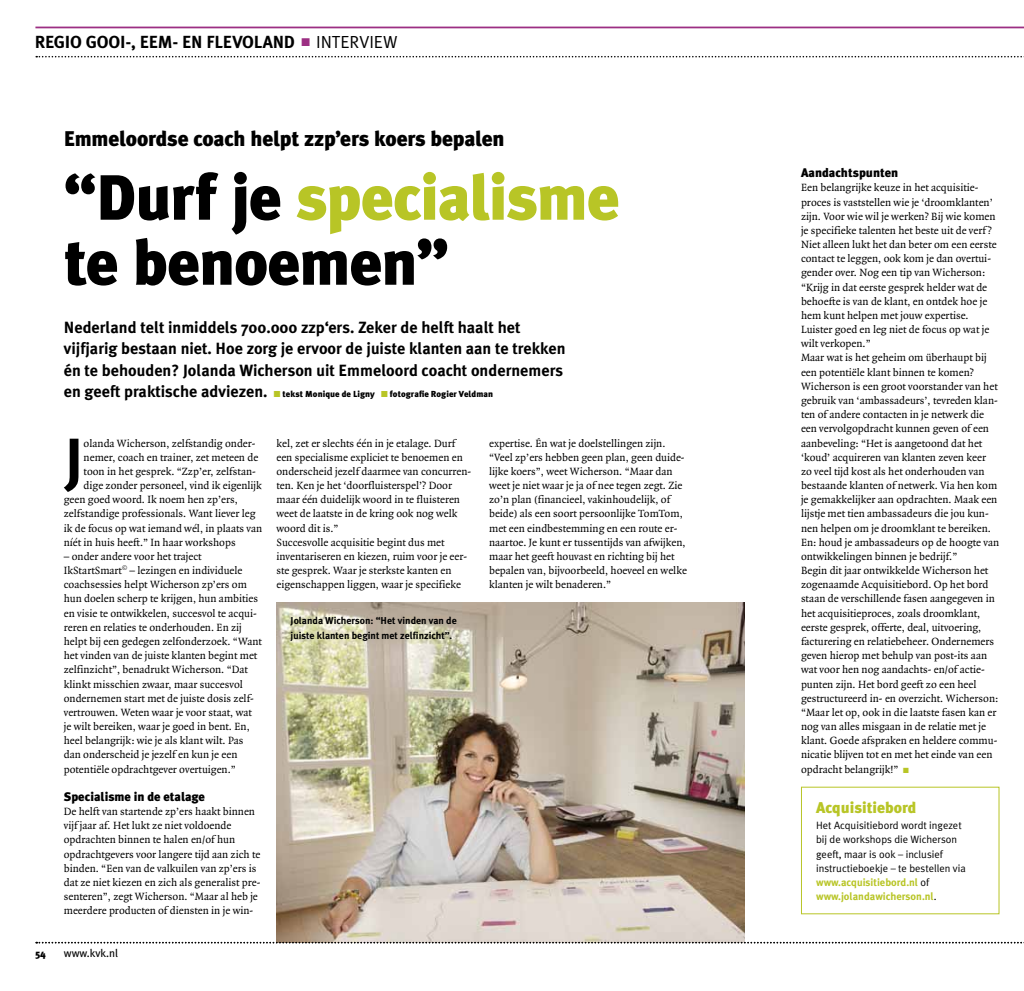
<style>
.page{position:relative;width:1024px;height:991px;background:#fff}
.page>*{position:absolute;margin:0;border:0;box-sizing:border-box;transform-origin:0 0}
.t1{font:900 63.75px/65px "Meta Plus";letter-spacing:-.015em;color:#000}
.t2{font:700 62px "Meta Plus";color:#000}
.t3{font:900 21.25px "Meta Plus";letter-spacing:-.01em;color:#000}
.t4{font:700 17.5px "Meta Plus";letter-spacing:-.015em;color:#000}
.t5{font:17.5px "Meta Plus Normal";color:#000}
.t6{font:700 16.25px/21.2px "Meta Plus";color:#000}
.t7{font:900 15.62px "Meta Plus";color:#b8c526}
.t8{font:900 12.5px "Meta Plus";color:#000}
.t9{font:11.25px/14.1px "Quadraat";color:#000}
.t10{font:11.25px "Meta Plus";color:#000}
.t11{font:10.62px/14.1px "Meta Plus Normal";color:#000}
.t12{font:700 10.62px/14.1px "Meta Plus";color:#b8c526}
.t13{font:700 10px/14.1px "Meta Plus";color:#000}
.t14{font:900 10px "Meta Plus";color:#000}
.t15{font:900 8.75px "Meta Plus";letter-spacing:.01em;color:#000}
.s1{color:#9c2f83}
.s2{color:#b8c526}
.s3{font-weight:700;font-size:16.25px}
.s4{font-family:"Meta Plus Normal";font-weight:400;color:#000}
</style>
<div class="page">
<img style="left:276px;top:602px;width:468px;height:340px">
<hr style="left:35px;top:27px;width:989px;height:1px;background:#9c2f83">
<svg style="left:36px;top:56px;width:988px;height:1px"></svg>
<svg style="left:36px;top:942px;width:988px;height:1px"></svg>
<h3 class="t4" style="left:35px;top:32px;width:191px">REGIO Gooi -, Eem- en Flevoland</h3>
<h3 class="t5" style="left:301px;top:32px;width:25px"><span class="s1">■</span> interview</h3>
<h3 class="t3" style="left:64px;top:127px;width:442px">Emmeloordse coach helpt zzp’ers koers bepalen</h3>
<h1 class="t1" style="left:64px;top:165px;width:557px">“Durf je <span class="s2">specialisme </span>te benoemen”</h1>
<h3 class="t6" style="left:64px;top:317px;width:503px">Nederland telt inmiddels 700.000 zzp‘ers. Zeker de helft haalt het vijfjarig bestaan niet. Hoe zorg je ervoor de juiste klanten aan te trekken én te behouden? Jolanda Wicherson uit Emmeloord coacht ondernemers</h3>
<p class="t15" style="left:64px;top:389px;width:431px"><span class="s3">en geeft praktische adviezen.</span> <span class="s2">■</span> tekst Monique de Ligny <span class="s2">■</span> fotografie Rogier Veldman</p>
<h2 class="t2" style="left:65px;top:424px;width:20px">J</h2>
<p class="t9" style="left:84px;top:436px;width:173px">olanda Wicherson, zelfstandig onder-</p>
<p class="t9" style="left:84px;top:450px;width:176px">nemer, coach en trainer, zet meteen de</p>
<p class="t9" style="left:84px;top:465px;width:174px">toon in het gesprek. “Zzp’er, zelfstan-</p>
<p class="t9" style="left:84px;top:479px;width:180px">dige zonder personeel, vind ik eigenlijk</p>
<p class="t9" style="left:64px;top:493px;width:176px">geen goed woord. Ik noem hen zp’ers,</p>
<p class="t9" style="left:64px;top:507px;width:193px">zelfstandige professionals. Want liever leg</p>
<p class="t9" style="left:64px;top:521px;width:200px">ik de focus op wat iemand wél, in plaats van</p>
<p class="t9" style="left:64px;top:535px;width:173px">níét in huis heeft.” In haar workshops</p>
<p class="t9" style="left:64px;top:550px;width:200px">– onder andere voor het traject IkStartSmart<sup>©</sup> – lezingen en individuele coachsessies helpt Wicherson zp’ers om hun doelen scherp te krijgen, hun ambities en visie te ontwikkelen, succesvol te acqui&shy;reren en relaties te onderhouden. En zij helpt bij een gedegen zelfonderzoek. “Want het vinden van de juiste klanten begint met zelfinzicht”, benadrukt Wicherson. “Dat klinkt misschien zwaar, maar succesvol ondernemen start met de juiste dosis zelf&shy;vertrouwen. Weten waar je voor staat, wat je wilt bereiken, waar je goed in bent. En, heel belangrijk: wie je als klant wilt. Pas dan onderscheid je jezelf en kun je een potentiële opdrachtgever overtuigen.”</p>
<p class="t8" style="left:64px;top:789px;width:143px">Specialisme in de etalage</p>
<p class="t9" style="left:64px;top:805px;width:198px">De helft van startende zp’ers haakt binnen vijf jaar af. Het lukt ze niet voldoende opdrachten binnen te halen en/of hun opdrachtgevers voor langere tijd aan zich te binden. “Een van de valkuilen van zp’ers is dat ze niet kiezen en zich als generalist pre&shy;senteren”, zegt Wicherson. “Maar al heb je meerdere producten of diensten in je win-</p>
<p class="t14" style="left:35px;top:947px;width:12px">54</p>
<p class="t10" style="left:64px;top:946px;width:56px">www.kvk.nl</p>
<p class="t9" style="left:276px;top:436px;width:196px">kel, zet er slechts één in je etalage. Durf een specialisme expliciet te benoemen en onderscheid jezelf daarmee van concurren&shy;ten. Ken je het ‘doorfluisterspel’? Door maar één duidelijk woord in te fluisteren weet de laatste in de kring ook nog welk woord dit is.”<br>Succesvolle acquisitie begint dus met inventariseren en kiezen, ruim voor je eer&shy;ste gesprek. Waar je sterkste kanten en eigenschappen liggen, waar je specifieke</p>
<p class="t9" style="left:489px;top:436px;width:199px">expertise. Én wat je doelstellingen zijn. “Veel zp’ers hebben geen plan, geen duide&shy;lijke koers”, weet Wicherson. “Maar dan weet je niet waar je ja of nee tegen zegt. Zie zo’n plan (financieel, vakinhoudelijk, of beide) als een soort persoonlijke TomTom, met een eindbestemming en een route er&shy;naartoe. Je kunt er tussentijds van afwijken, maar het geeft houvast en richting bij het bepalen van, bijvoorbeeld, hoeveel en welke klanten je wilt benaderen.”</p>
<p class="t13" style="left:291px;top:614px;width:168px">Jolanda Wicherson: “Het vinden van de juiste klanten begint met zelfinzicht”.</p>
<p class="t8" style="left:801px;top:166px;width:99px">Aandachtspunten</p>
<p class="t9" style="left:801px;top:181px;width:200px">Een belangrijke keuze in het acquisitie&shy;proces is vaststellen wie je ‘droomklanten’ zijn. Voor wie wil je werken? Bij wie komen je specifieke talenten het beste uit de verf ?<br>Niet alleen lukt het dan beter om een eerste contact te leggen, ook kom je dan overtui&shy;gender over. Nog een tip van Wicherson: “Krijg in dat eerste gesprek helder wat de behoefte is van de klant, en ontdek hoe je hem kunt helpen met jouw expertise.<br>Luister goed en leg niet de focus op wat je wilt verkopen.”<br>Maar wat is het geheim om überhaupt bij een potentiële klant binnen te komen?<br>Wicherson is een groot voorstander van het gebruik van ‘ambassadeurs’, tevreden klan&shy;ten of andere contacten in je netwerk die een vervolgopdracht kunnen geven of een aanbeveling: “Het is aangetoond dat het ‘koud’ acquireren van klanten zeven keer zo veel tijd kost als het onderhouden van bestaande klanten of netwerk. Via hen kom je gemakkelijker aan opdrachten. Maak een lijstje met tien ambassadeurs die jou kun&shy;nen helpen om je droomklant te bereiken.<br>En: houd je ambassadeurs op de hoogte van ontwikkelingen binnen je bedrijf.”<br>Begin dit jaar ontwikkelde Wicherson het zogenaamde Acquisitiebord. Op het bord staan de verschillende fasen aangegeven in het acquisitieproces, zoals droomklant, eerste gesprek, offerte, deal, uitvoering, facturering en relatiebeheer. Ondernemers geven hierop met behulp van post-its aan wat voor hen nog aandachts- en/of actie&shy;punten zijn. Het bord geeft zo een heel gestructureerd in- en overzicht. Wicherson: “Maar let op, ook in die laatste fasen kan er nog van alles misgaan in de relatie met je klant. Goede afspraken en heldere commu&shy;nicatie blijven tot en met het einde van een opdracht belangrijk!” <span class="s2">■</span></p>
<h3 class="t7" style="left:816px;top:798px;width:102px">Acquisitiebord</h3>
<p class="t11" style="left:816px;top:818px;width:151px">Het Acquisitiebord wordt ingezet bij de workshops die Wicherson geeft, maar is ook – inclusief instructieboekje – te bestellen via</p>
<p class="t12" style="left:816px;top:875px;width:122px">www.acquisitiebord.nl <span class="s4">of </span>www.jolandawicherson.nl<span class="s4">.</span></p>
</div>
